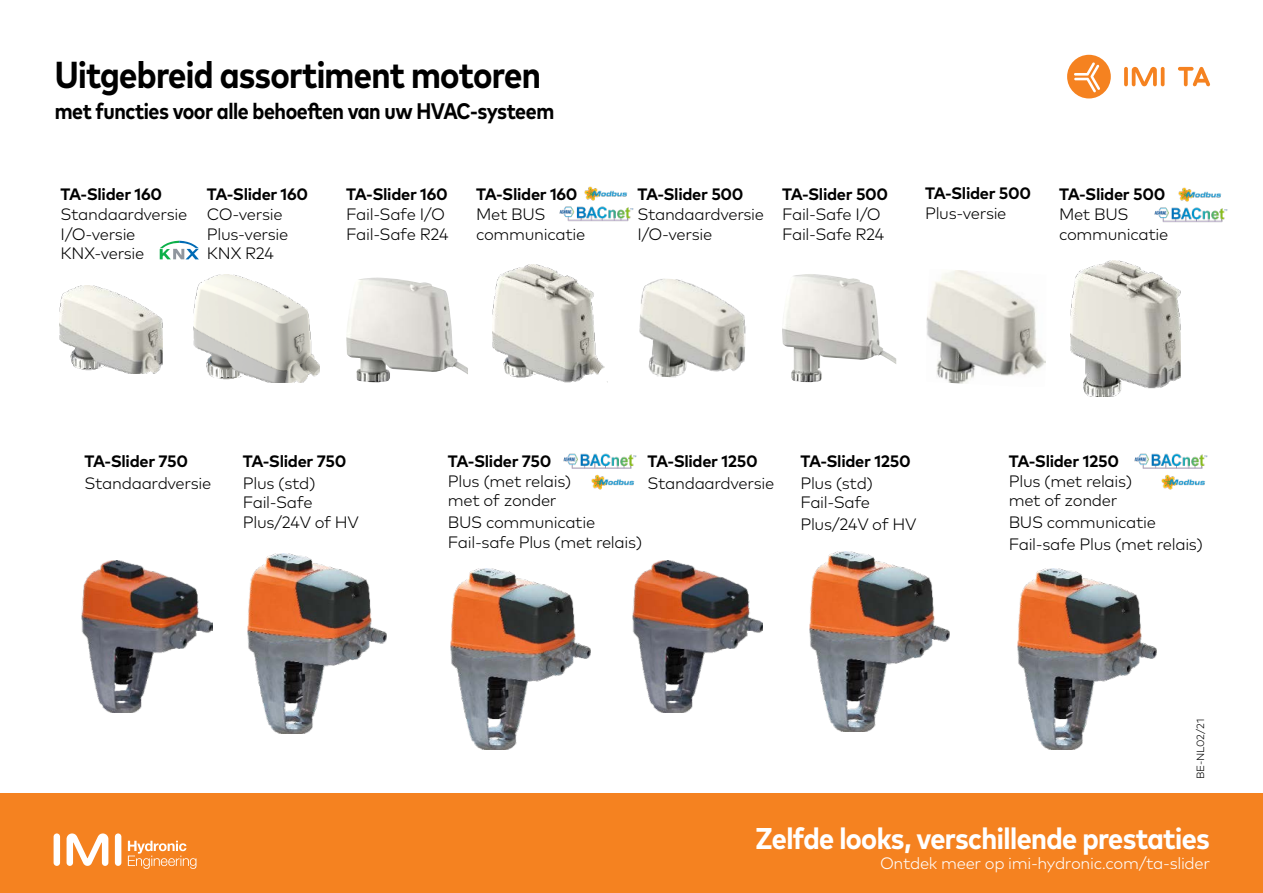
<style>
.page{position:relative;width:1263px;height:893px;background:#fff}
.page>*{position:absolute;margin:0;border:0;box-sizing:border-box;transform-origin:0 0}
.t1{font:700 condensed 37.5px "Mark Pro";letter-spacing:-.02em;color:#000}
.t2{font:700 condensed 30px "Mark Pro";letter-spacing:-.02em;color:#fff}
.t3{font:700 condensed 22.5px "Mark Pro";letter-spacing:-.02em;color:#000}
.t4{font:300 16.5px/19.8px "Mark Pro";letter-spacing:-.02em;color:#000}
.t5{font:700 16.5px "Mark Pro";letter-spacing:-.02em;color:#000}
.t6{font:300 16.5px "Mark Pro";letter-spacing:-.02em;color:#fff}
.t7{font:300 10.5px "Mark Pro";letter-spacing:-.02em;color:#000}
</style>
<div class="page">
<div style="left:0;top:793px;width:1263px;height:100px;background:#f58220"></div>
<img style="left:82px;top:560px;width:130px;height:153px">
<img style="left:632px;top:560px;width:130px;height:153px">
<img style="left:451px;top:569px;width:139px;height:180px">
<img style="left:563px;top:453px;width:74px;height:16px">
<img style="left:591px;top:474px;width:44px;height:16px">
<img style="left:1017px;top:569px;width:140px;height:180px">
<img style="left:1134px;top:453px;width:73px;height:16px">
<img style="left:1161px;top:474px;width:44px;height:16px">
<img style="left:810px;top:551px;width:139px;height:181px">
<img style="left:247px;top:553px;width:140px;height:181px">
<svg style="left:1124px;top:67px;width:4px;height:19px"></svg>
<hr style="left:1161px;top:67px;width:3px;height:19px;background:#f58220;border-radius:2px">
<svg style="left:1132px;top:67px;width:25px;height:19px"></svg>
<svg style="left:1178px;top:67px;width:32px;height:20px"></svg>
<svg style="left:1067px;top:55px;width:44px;height:43px"></svg>
<div style="left:115px;top:833px;width:6px;height:33px;background:#fff;border-radius:3px"></div>
<div style="left:54px;top:833px;width:6px;height:33px;background:#fff;border-radius:3px"></div>
<svg style="left:67px;top:833px;width:41px;height:33px"></svg>
<svg style="left:128px;top:841px;width:68px;height:28px"></svg>
<img style="left:782px;top:274px;width:114px;height:108px">
<img style="left:926px;top:270px;width:120px;height:114px">
<img style="left:559px;top:206px;width:74px;height:16px">
<img style="left:584px;top:186px;width:44px;height:15px">
<img style="left:1154px;top:207px;width:74px;height:16px">
<img style="left:1178px;top:187px;width:44px;height:15px">
<img style="left:59px;top:285px;width:103px;height:89px">
<img style="left:194px;top:275px;width:126px;height:108px">
<img style="left:639px;top:278px;width:107px;height:100px">
<img style="left:1070px;top:260px;width:110px;height:136px">
<svg style="left:160px;top:240px;width:39px;height:19px"></svg>
<img style="left:346px;top:277px;width:122px;height:105px">
<img style="left:493px;top:264px;width:112px;height:119px">
<div style="left:599px;top:368px;width:14px;height:14px;background:#fff;border-radius:50%"></div>
<h1 class="t1" style="left:55px;top:46px;width:488px">Uitgebreid assortiment motoren</h1>
<h3 class="t3" style="left:55px;top:94px;width:501px">met functies voor alle behoeften van uw HVAC-systeem</h3>
<p class="t5" style="left:61px;top:182px;width:103px">TA-Slider 160</p>
<p class="t4" style="left:61px;top:203px;width:128px">Standaardversie<br>I/O-versie<br>KNX-versie</p>
<p class="t5" style="left:207px;top:182px;width:103px">TA-Slider 160</p>
<p class="t4" style="left:207px;top:203px;width:83px">CO-versie<br>Plus-versie<br>KNX R24</p>
<p class="t5" style="left:346px;top:182px;width:103px">TA-Slider 160</p>
<p class="t4" style="left:346px;top:203px;width:104px">Fail-Safe I/O<br>Fail-Safe R24</p>
<p class="t5" style="left:476px;top:182px;width:103px">TA-Slider 160</p>
<p class="t4" style="left:476px;top:203px;width:111px">Met BUS communicatie</p>
<p class="t5" style="left:637px;top:182px;width:108px">TA-Slider 500</p>
<p class="t4" style="left:637px;top:203px;width:128px">Standaardversie<br>I/O-versie</p>
<p class="t5" style="left:782px;top:182px;width:108px">TA-Slider 500</p>
<p class="t4" style="left:782px;top:203px;width:104px">Fail-Safe I/O<br>Fail-Safe R24</p>
<p class="t5" style="left:925px;top:181px;width:108px">TA-Slider 500</p>
<p class="t4" style="left:925px;top:202px;width:83px">Plus-versie</p>
<p class="t5" style="left:1059px;top:182px;width:108px">TA-Slider 500</p>
<p class="t4" style="left:1059px;top:203px;width:111px">Met BUS communicatie</p>
<p class="t5" style="left:85px;top:448px;width:105px">TA-Slider 750</p>
<p class="t4" style="left:85px;top:472px;width:128px">Standaardversie</p>
<p class="t5" style="left:243px;top:448px;width:105px">TA-Slider 750</p>
<p class="t4" style="left:243px;top:472px;width:118px">Plus (std)<br>Fail-Safe<br>Plus/24V of HV</p>
<p class="t5" style="left:448px;top:448px;width:105px">TA-Slider 750</p>
<p class="t4" style="left:448px;top:470px;width:125px">Plus (met relais) met of zonder</p>
<p class="t4" style="left:448px;top:511px;width:196px">BUS communicatie<br>Fail-safe Plus (met relais)</p>
<p class="t5" style="left:648px;top:448px;width:112px">TA-Slider 1250</p>
<p class="t4" style="left:648px;top:472px;width:128px">Standaardversie</p>
<p class="t5" style="left:800px;top:448px;width:112px">TA-Slider 1250</p>
<p class="t4" style="left:800px;top:472px;width:74px">Plus (std)<br>Fail-Safe</p>
<p class="t4" style="left:800px;top:513px;width:118px">Plus/24V of HV</p>
<p class="t5" style="left:1009px;top:448px;width:112px">TA-Slider 1250</p>
<p class="t4" style="left:1009px;top:470px;width:125px">Plus (met relais) met of zonder</p>
<p class="t4" style="left:1009px;top:510px;width:196px;line-height:21.8px">BUS communicatie<br>Fail-safe Plus (met relais)</p>
<p class="t7" style="left:1193px;top:779px;width:61px;rotate:-90deg">BE-NL02/21</p>
<h2 class="t2" style="left:755px;top:816px;width:456px">Zelfde looks, verschillende prestaties</h2>
<p class="t6" style="left:880px;top:851px;width:332px">Ontdek meer op imi-hydronic.com/ta-slider</p>
</div>
